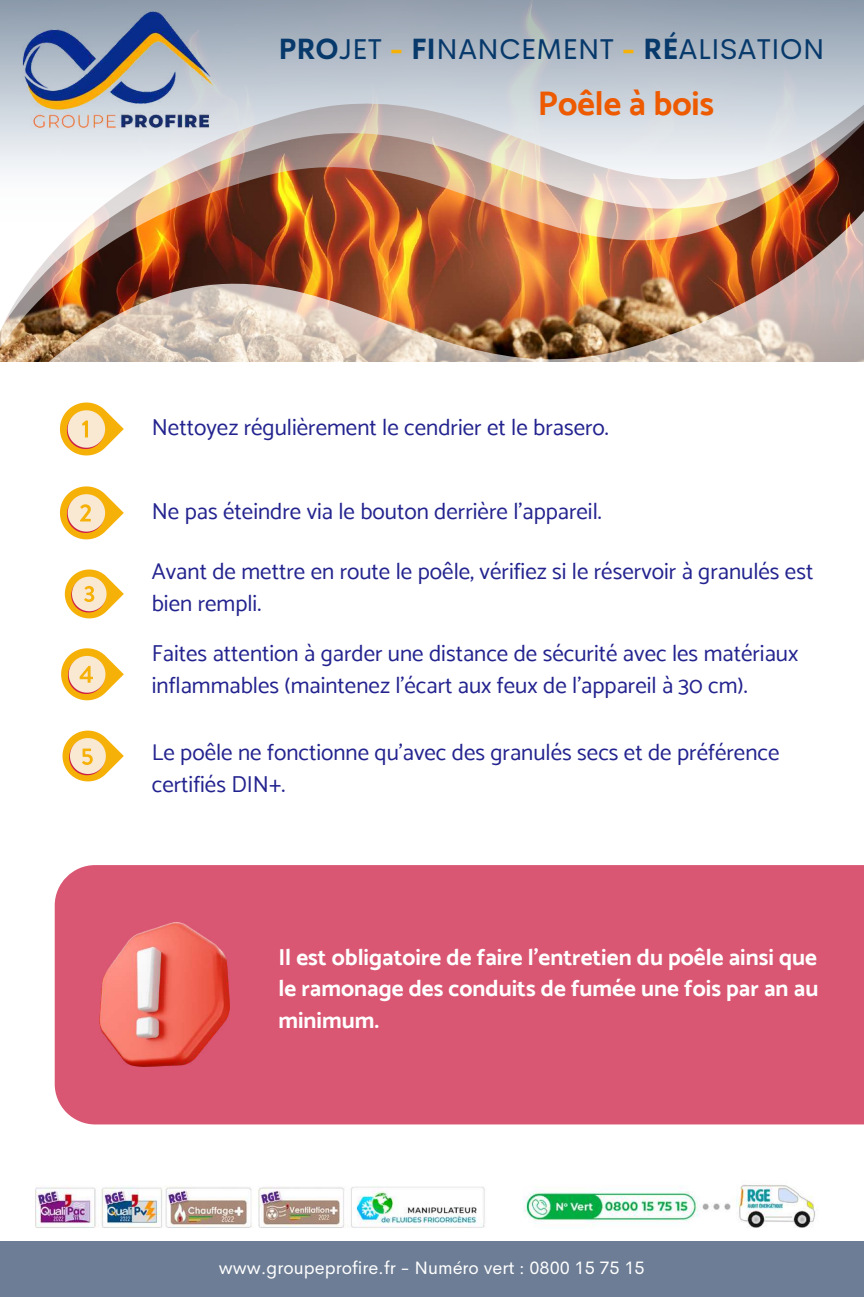
<style>
.page{position:relative;width:864px;height:1297px;background:#fff}
.page>*{position:absolute;margin:0;border:0;box-sizing:border-box;transform-origin:0 0}
.t1{font:700 34px "Catamaran";color:#ed5a00}
.t2{font:28.7px "Cerebri Sans";color:#07396b}
.t3{font:23px/31.5px "Catamaran";color:#23238f}
.t4{font:700 23px/31.5px "Catamaran";color:#fff;text-align:justify}
.t5{font:18px "Cerebri Sans";color:#fff}
.s1{font-weight:700}
.s2{font-weight:700;color:#f6b109}
</style>
<div class="page">
<svg style="left:236px;top:0;width:628px;height:131px;background:#b4bdc7"></svg>
<img style="left:0;top:0;width:236px;height:131px">
<div style="left:0;top:1240px;width:864px;height:56px;background:#6d7d95"></div>
<img style="left:0;top:131px;width:864px;height:231px">
<img style="left:36px;top:1184px;width:779px;height:44px">
<svg style="left:59px;top:402px;width:65px;height:54px"></svg>
<svg style="left:59px;top:486px;width:65px;height:54px"></svg>
<svg style="left:64px;top:569px;width:60px;height:50px"></svg>
<svg style="left:61px;top:648px;width:63px;height:53px"></svg>
<svg style="left:62px;top:730px;width:62px;height:52px"></svg>
<div style="left:55px;top:865px;width:809px;height:259px;background:#da5773"></div>
<img style="left:100px;top:922px;width:129px;height:144px">
<p class="t2" style="left:278px;top:31px;width:548px"><span class="s1">PRO</span>JET <span class="s2">-</span> <span class="s1">FI</span>NANCEMENT <span class="s2">-</span> <span class="s1">RÉ</span>ALISATION</p>
<h1 class="t1" style="left:538px;top:84px;width:178px">Poêle à bois</h1>
<p class="t3" style="left:152px;top:411px;width:459px">Nettoyez régulièrement le cendrier et le brasero.</p>
<p class="t3" style="left:152px;top:495px;width:451px">Ne pas éteindre via le bouton derrière l’appareil.</p>
<p class="t3" style="left:152px;top:555px;width:663px">Avant de mettre en route le poêle, vérifiez si le réservoir à granulés est bien rempli.</p>
<p class="t3" style="left:152px;top:637px;width:648px">Faites attention à garder une distance de sécurité avec les matériaux inflammables (maintenez l'écart aux feux de l’appareil à 30 cm).</p>
<p class="t3" style="left:152px;top:736px;width:629px">Le poêle ne fonctionne qu’avec des granulés secs et de préférence certifiés DIN+.</p>
<p class="t4" style="left:278px;top:940px;width:541px">Il est obligatoire de faire l'entretien du poêle ainsi que le ramonage des conduits de fumée une fois par an au minimum.</p>
<p class="t5" style="left:219px;top:1255px;width:427px">www.groupeprofire.fr - Numéro vert : 0800 15 75 15</p>
</div>
